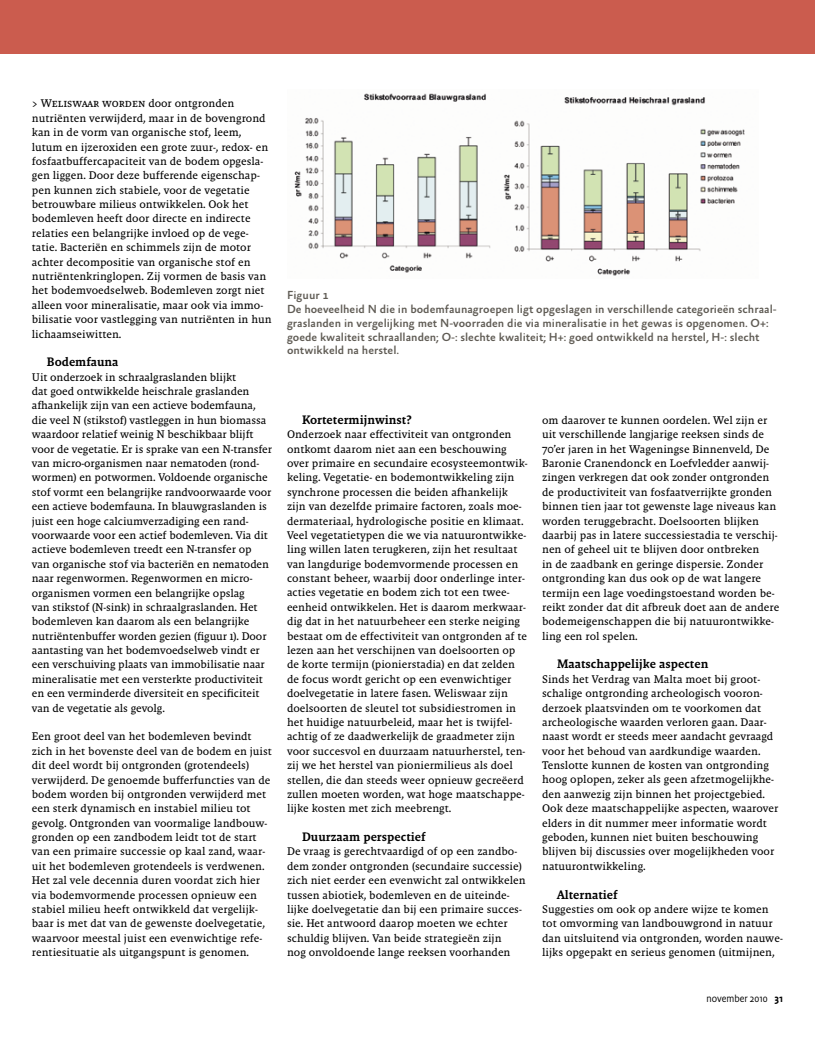
<style>
.page{position:relative;width:815px;height:1046px;background:#fff}
.page>*{position:absolute;margin:0;border:0;box-sizing:border-box;transform-origin:0 0}
.t1{font:12.5px "Malaga Med";color:#000}
.t2{font:500 11.88px/13.8px "Absara Sans";color:#5f5b54}
.t3{font:11.25px/14.4px "Malaga Reg";color:#000}
.t4{font:300 10.38px "Absara Sans Head";color:#000}
.s1{font-family:"Malaga SC Reg"}
.s2{font-weight:500}
</style>
<div class="page">
<div style="left:0;top:0;width:815px;height:53px;background:#cb5c4e"></div>
<img style="left:294px;top:93px;width:451px;height:183px">
<p class="t3" style="left:32px;top:96px;width:241px">&gt; <span class="s1">Weliswaar worden</span> door ontgronden nutriënten verwijderd, maar in de bovengrond kan in de vorm van organische stof, leem, lutum en ijzeroxiden een grote zuur-, redox- en fosfaatbuffercapaciteit van de bodem opgesla&shy;gen liggen. Door deze bufferende eigenschap&shy;pen kunnen zich stabiele, voor de vegetatie betrouwbare milieus ontwikkelen. Ook het bodemleven heeft door directe en indirecte relaties een belangrijke invloed op de vege&shy;tatie. Bacteriën en schimmels zijn de motor achter decompositie van organische stof en nutriëntenkringlopen. Zij vormen de basis van het bodemvoedselweb. Bodemleven zorgt niet alleen voor mineralisatie, maar ook via immo&shy;bilisatie voor vastlegging van nutriënten in hun lichaamseiwitten.</p>
<p class="t1" style="left:47px;top:355px;width:73px">Bodemfauna</p>
<p class="t3" style="left:32px;top:369px;width:242px">Uit onderzoek in schraalgraslanden blijkt<br>dat goed ontwikkelde heischrale graslanden afhankelijk zijn van een actieve bodemfauna, die veel N (stikstof) vastleggen in hun biomassa waardoor relatief weinig N beschikbaar blijft voor de vegetatie. Er is sprake van een N-transfer van micro-organismen naar nematoden (rond&shy;wormen) en potwormen. Voldoende organische stof vormt een belangrijke randvoorwaarde voor een actieve bodemfauna. In blauwgraslanden is juist een hoge calciumverzadiging een rand&shy;voorwaarde voor een actief bodemleven. Via dit actieve bodemleven treedt een N-transfer op van organische stof via bacteriën en nematoden naar regenwormen. Regenwormen en micro&shy;organismen vormen een belangrijke opslag<br>van stikstof (N-sink) in schraalgraslanden. Het bodemleven kan daarom als een belangrijke nutriëntenbuffer worden gezien (figuur 1). Door aantasting van het bodemvoedselweb vindt er een verschuiving plaats van immobilisatie naar mineralisatie met een versterkte productiviteit en een verminderde diversiteit en specificiteit van de vegetatie als gevolg.</p>
<p class="t3" style="left:32px;top:729px;width:242px">Een groot deel van het bodemleven bevindt zich in het bovenste deel van de bodem en juist dit deel wordt bij ontgronden (grotendeels) verwijderd. De genoemde bufferfuncties van de bodem worden bij ontgronden verwijderd met een sterk dynamisch en instabiel milieu tot gevolg. Ontgronden van voormalige landbouw&shy;gronden op een zandbodem leidt tot de start van een primaire successie op kaal zand, waar&shy;uit het bodemleven grotendeels is verdwenen.<br>Het zal vele decennia duren voordat zich hier via bodemvormende processen opnieuw een stabiel milieu heeft ontwikkeld dat vergelijk&shy;baar is met dat van de gewenste doelvegetatie, waarvoor meestal juist een evenwichtige refe&shy;rentiesituatie als uitgangspunt is genomen.</p>
<p class="t2" style="left:287px;top:289px;width:491px">Figuur 1<br>De hoeveelheid N die in bodemfaunagroepen ligt opgeslagen in verschillende categorieën schraal&shy;graslanden in vergelijking met N-voorraden die via mineralisatie in het gewas is opgenomen. O+: goede kwaliteit schraallanden; O-: slechte kwaliteit; H+: goed ontwikkeld na herstel, H-: slecht ontwikkeld na herstel.</p>
<p class="t1" style="left:302px;top:412px;width:112px">Kortetermijnwinst?</p>
<p class="t3" style="left:287px;top:427px;width:242px">Onderzoek naar effectiviteit van ontgronden ontkomt daarom niet aan een beschouwing over primaire en secundaire ecosysteemontwik&shy;keling. Vegetatie- en bodemontwikkeling zijn synchrone processen die beiden afhankelijk zijn van dezelfde primaire factoren, zoals moe&shy;dermateriaal, hydrologische positie en klimaat.<br>Veel vegetatietypen die we via natuurontwikke&shy;ling willen laten terugkeren, zijn het resultaat van langdurige bodemvormende processen en constant beheer, waarbij door onderlinge inter&shy;acties vegetatie en bodem zich tot een twee&shy;eenheid ontwikkelen. Het is daarom merkwaar&shy;dig dat in het natuurbeheer een sterke neiging bestaat om de effectiviteit van ontgronden af te lezen aan het verschijnen van doelsoorten op de korte termijn (pionierstadia) en dat zelden de focus wordt gericht op een evenwichtiger doelvegetatie in latere fasen. Weliswaar zijn doelsoorten de sleutel tot subsidiestromen in het huidige natuurbeleid, maar het is twijfel&shy;achtig of ze daadwerkelijk de graadmeter zijn voor succesvol en duurzaam natuurherstel, ten&shy;zij we het herstel van pioniermilieus als doel stellen, die dan steeds weer opnieuw gecreëerd zullen moeten worden, wat hoge maatschappe&shy;lijke kosten met zich meebrengt.</p>
<p class="t1" style="left:302px;top:829px;width:125px">Duurzaam perspectief</p>
<p class="t3" style="left:287px;top:844px;width:240px">De vraag is gerechtvaardigd of op een zandbo&shy;dem zonder ontgronden (secundaire successie) zich niet eerder een evenwicht zal ontwikkelen tussen abiotiek, bodemleven en de uiteinde&shy;lijke doelvegetatie dan bij een primaire succes&shy;sie. Het antwoord daarop moeten we echter schuldig blijven. Van beide strategieën zijn<br>nog onvoldoende lange reeksen voorhanden</p>
<p class="t3" style="left:542px;top:413px;width:239px">om daarover te kunnen oordelen. Wel zijn er uit verschillende langjarige reeksen sinds de 70’er jaren in het Wageningse Binnenveld, De Baronie Cranendonck en Loefvledder aanwij&shy;zingen verkregen dat ook zonder ontgronden de productiviteit van fosfaatverrijkte gronden binnen tien jaar tot gewenste lage niveaus kan worden teruggebracht. Doelsoorten blijken daarbij pas in latere successiestadia te verschij&shy;nen of geheel uit te blijven door ontbreken<br>in de zaadbank en geringe dispersie. Zonder ontgronding kan dus ook op de wat langere termijn een lage voedingstoestand worden be&shy;reikt zonder dat dit afbreuk doet aan de andere bodemeigenschappen die bij natuurontwikke&shy;ling een rol spelen.</p>
<p class="t1" style="left:557px;top:657px;width:153px">Maatschappelijke aspecten</p>
<p class="t3" style="left:542px;top:671px;width:238px">Sinds het Verdrag van Malta moet bij groot&shy;schalige ontgronding archeologisch vooron&shy;derzoek plaatsvinden om te voorkomen dat archeologische waarden verloren gaan. Daar&shy;naast wordt er steeds meer aandacht gevraagd voor het behoud van aardkundige waarden.<br>Tenslotte kunnen de kosten van ontgronding hoog oplopen, zeker als geen afzetmogelijkhe&shy;den aanwezig zijn binnen het projectgebied.<br>Ook deze maatschappelijke aspecten, waarover elders in dit nummer meer informatie wordt geboden, kunnen niet buiten beschouwing blijven bij discussies over mogelijkheden voor natuurontwikkeling.</p>
<p class="t1" style="left:557px;top:887px;width:62px">Alternatief</p>
<p class="t3" style="left:542px;top:901px;width:242px">Suggesties om ook op andere wijze te komen tot omvorming van landbouwgrond in natuur dan uitsluitend via ontgronden, worden nauwe&shy;lijks opgepakt en serieus genomen (uitmijnen,</p>
<p class="t4" style="left:707px;top:991px;width:78px">november 2010 <span class="s2">31</span></p>
</div>
